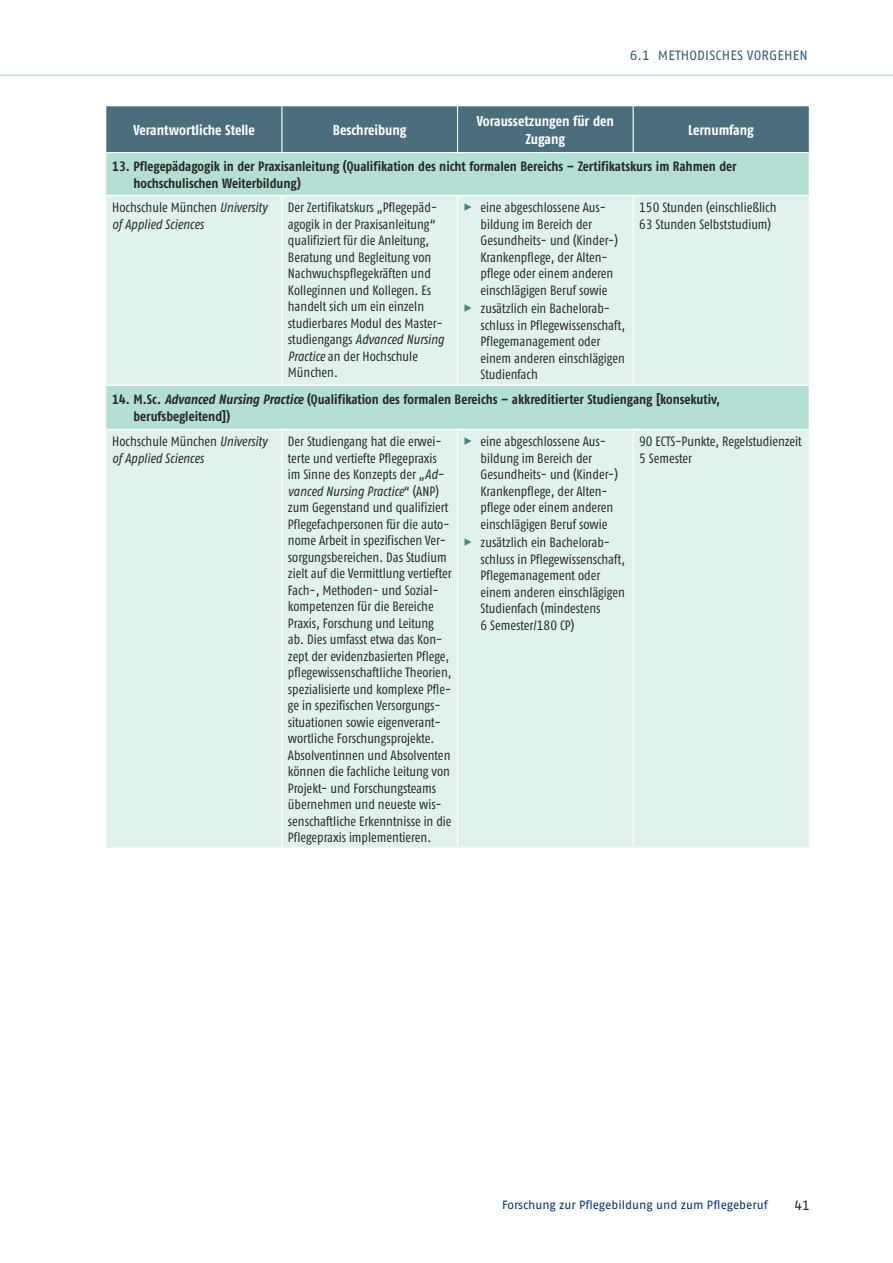
<style>
.page{position:relative;width:893px;height:1263px;background:#fff}
.page>*{position:absolute;margin:0;border:0;box-sizing:border-box;transform-origin:0 0}
.t1{font:700 condensed 14.25px/18px "Fago Pro";letter-spacing:-.005em;color:#fff;text-align:center}
.table_basic{font:condensed 13.5px/16.5px "Fago Pro";color:#282827}
.t2{font:700 condensed 13.5px/16.5px "Fago Pro";color:#282827}
.table_basic-2{font:italic condensed 13.5px/16.5px "Fago Pro";color:#282827}
.t3{font:13.5px "Fago Pro";letter-spacing:.01em;color:#386170}
.t4{font:13.5px "Fago Pro";color:#282827}
.t5{font:12px "Fago Pro";color:#00336a}
.s1{font-style:normal}
.s2{font-style:italic}
.s3{font-stretch:normal;color:#448483}
</style>
<div class="page">
<hr style="left:0;top:75px;width:893px;height:1px;background:#9dd0b0">
<div style="left:106px;top:106px;width:703px;height:46px;background:#4b6e7c"></div>
<div style="left:106px;top:153px;width:703px;height:42px;background:#b4dfd5"></div>
<svg style="left:106px;top:196px;width:703px;height:651px;background:#def0ec"></svg>
<hr style="left:281px;top:106px;width:1px;height:46px;background:#fff">
<hr style="left:457px;top:106px;width:1px;height:46px;background:#fff">
<hr style="left:633px;top:106px;width:1px;height:46px;background:#fff">
<hr style="left:281px;top:196px;width:1px;height:189px;background:#fff">
<hr style="left:457px;top:196px;width:1px;height:189px;background:#fff">
<hr style="left:633px;top:196px;width:1px;height:189px;background:#fff">
<hr style="left:106px;top:385px;width:176px;height:1px;background:#fff">
<hr style="left:282px;top:385px;width:176px;height:1px;background:#fff">
<hr style="left:458px;top:385px;width:175px;height:1px;background:#fff">
<hr style="left:633px;top:385px;width:176px;height:1px;background:#fff">
<hr style="left:106px;top:429px;width:176px;height:1px;background:#fff">
<hr style="left:282px;top:429px;width:176px;height:1px;background:#fff">
<hr style="left:281px;top:430px;width:1px;height:417px;background:#fff">
<hr style="left:458px;top:429px;width:175px;height:1px;background:#fff">
<hr style="left:457px;top:430px;width:1px;height:417px;background:#fff">
<hr style="left:633px;top:429px;width:176px;height:1px;background:#fff">
<hr style="left:633px;top:430px;width:1px;height:417px;background:#fff">
<p class="t3" style="left:630px;top:47px;width:180px">6.1 METHODISCHES VORGEHEN</p>
<p class="t1" style="left:133px;top:121px;width:123px">Verantwortliche Stelle</p>
<p class="t1" style="left:333px;top:121px;width:75px">Beschreibung</p>
<p class="t1" style="left:477px;top:112px;width:139px">Voraussetzungen für den<br>Zugang</p>
<p class="t1" style="left:688px;top:121px;width:67px">Lernumfang</p>
<p class="t2" style="left:134px;top:158px;width:605px;text-indent:-21px">13. Pflegepädagogik in der Praxisanleitung (Qualifikation des nicht formalen Bereichs – Zertifikatskurs im Rahmen der hochschulischen Weiterbildung)</p>
<p class="table_basic-2" style="left:112px;top:199px;width:156px"><span class="s1">Hochschule München</span> University of Applied Sciences</p>
<p class="table_basic" style="left:288px;top:199px;width:158px">Der Zertifikatskurs „Pflegepäd&shy;agogik in der Praxisanleitung“ qualifiziert für die Anleitung,<br>Beratung und Begleitung von<br>Nachwuchspflegekräften und<br>Kolleginnen und Kollegen. Es handelt sich um ein einzeln studierbares Modul des Master&shy;studiengangs <span class="s2">Advanced Nursing<br>Practice</span> an der Hochschule<br>München.</p>
<p class="table_basic" style="left:481px;top:199px;width:139px;text-indent:-17px"><span class="s3">▶</span> eine abgeschlossene Aus&shy;bildung im Bereich der<br>Gesundheits- und (Kinder-)<br>Krankenpflege, der Alten&shy;pflege oder einem anderen einschlägigen Beruf sowie</p>
<p class="table_basic" style="left:639px;top:199px;width:139px">150 Stunden (einschließlich<br>63 Stunden Selbststudium)</p>
<p class="table_basic" style="left:481px;top:300px;width:146px;text-indent:-17px"><span class="s3">▶</span> zusätzlich ein Bachelorab&shy;schluss in Pflegewissenschaft,<br>Pflegemanagement oder einem anderen einschlägigen<br>Studienfach</p>
<p class="t2" style="left:134px;top:391px;width:588px;text-indent:-21px">14. M.Sc. <span class="s2">Advanced Nursing Practice</span> (Qualifikation des formalen Bereichs – akkreditierter Studiengang [konsekutiv, berufsbegleitend])</p>
<p class="table_basic-2" style="left:112px;top:433px;width:156px"><span class="s1">Hochschule München</span> University of Applied Sciences</p>
<p class="table_basic" style="left:288px;top:433px;width:165px">Der Studiengang hat die erwei&shy;terte und vertiefte Pflegepraxis im Sinne des Konzepts der „<span class="s2">Ad&shy;vanced Nursing Practice</span>“ (ANP) zum Gegenstand und qualifiziert<br>Pflegefachpersonen für die auto&shy;nome Arbeit in spezifischen Ver&shy;sorgungsbereichen. Das Studium zielt auf die Vermittlung vertiefter<br>Fach-, Methoden- und Sozial&shy;kompetenzen für die Bereiche<br>Praxis, Forschung und Leitung ab. Dies umfasst etwa das Kon&shy;zept der evidenzbasierten Pflege, pflegewissenschaftliche Theorien, spezialisierte und komplexe Pfle&shy;ge in spezifischen Versorgungs&shy;situationen sowie eigenverant&shy;wortliche Forschungsprojekte.<br>Absolventinnen und Absolventen können die fachliche Leitung von<br>Projekt- und Forschungsteams übernehmen und neueste wis&shy;senschaftliche Erkenntnisse in die<br>Pflegepraxis implementieren.</p>
<p class="table_basic" style="left:481px;top:433px;width:139px;text-indent:-17px"><span class="s3">▶</span> eine abgeschlossene Aus&shy;bildung im Bereich der<br>Gesundheits- und (Kinder-)<br>Krankenpflege, der Alten&shy;pflege oder einem anderen einschlägigen Beruf sowie</p>
<p class="table_basic" style="left:639px;top:433px;width:164px">90 ECTS-Punkte, Regelstudienzeit<br>5 Semester</p>
<p class="table_basic" style="left:481px;top:534px;width:146px;text-indent:-17px"><span class="s3">▶</span> zusätzlich ein Bachelorab&shy;schluss in Pflegewissenschaft,<br>Pflegemanagement oder einem anderen einschlägigen<br>Studienfach (mindestens<br>6 Semester/180 CP)</p>
<p class="t5" style="left:502px;top:1198px;width:267px">Forschung zur Pflegebildung und zum Pflegeberuf</p>
<p class="t4" style="left:794px;top:1197px;width:17px">41</p>
</div>
